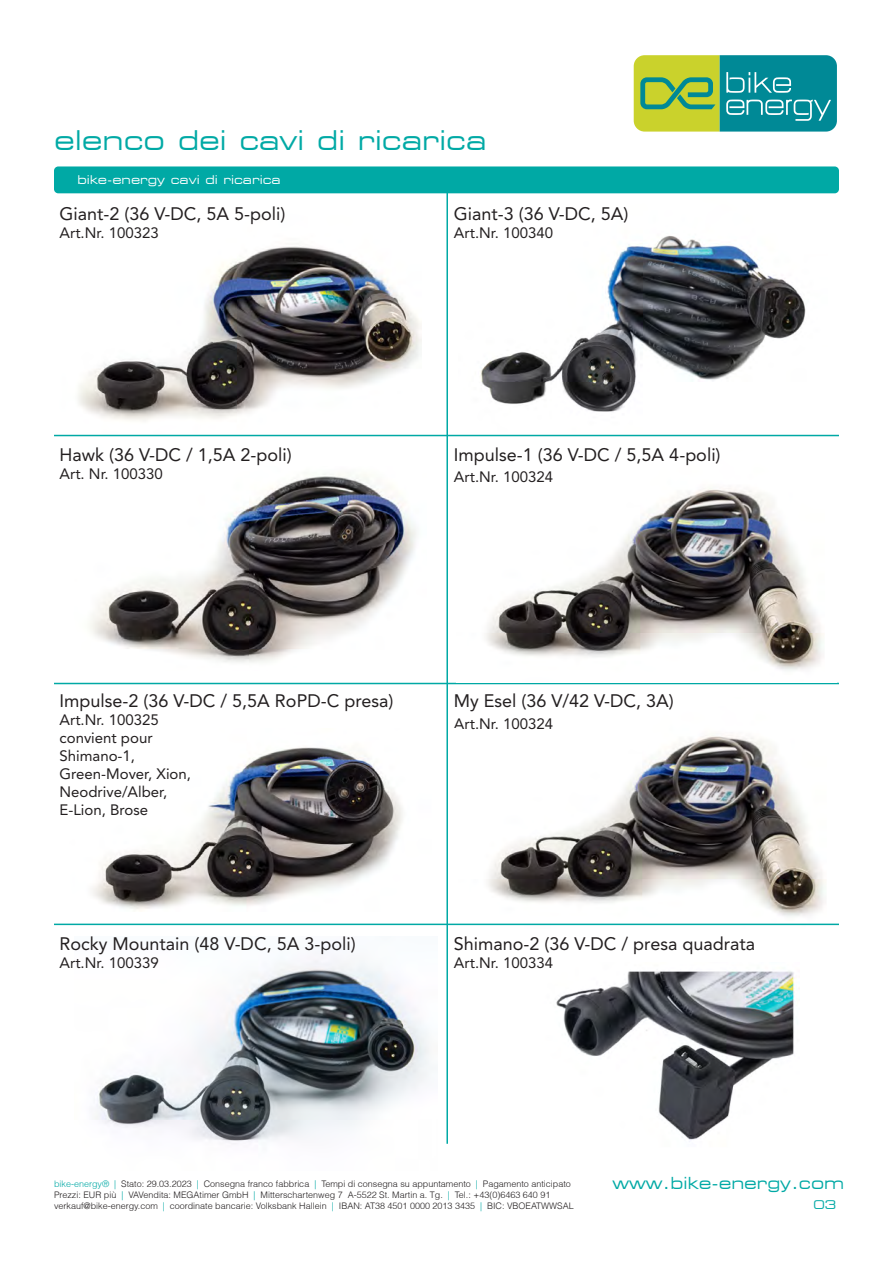
<style>
.page{position:relative;width:893px;height:1263px;background:#fff}
.page>*{position:absolute;margin:0;border:0;box-sizing:border-box;transform-origin:0 0}
.t1{font:expanded 27px "Square 721 BT";color:#00a9a5}
.t2{font:18px "Avenir LT Std";color:#231f20}
.t3{font:expanded 16.5px "Square 721 BT";color:#00a9a5}
.t4{font:15px/18px "Avenir LT Std";color:#231f20}
.t5{font:expanded 12px "Square 721 BT";color:#fff}
.t6{font:expanded 12px "Square 721 BT";color:#00a9a5}
.t7{font:300 9px/10.8px "Helvetica";color:#231f20}
.s1{color:#00a9a5}
</style>
<div class="page">
<img style="left:459px;top:735px;width:380px;height:191px">
<img style="left:96px;top:960px;width:337px;height:184px">
<img style="left:92px;top:747px;width:311px;height:163px">
<img style="left:54px;top:191px;width:404px;height:246px">
<img style="left:480px;top:236px;width:326px;height:176px">
<div style="left:54px;top:166px;width:785px;height:27px;background:#00a9a5;border-radius:4px"></div>
<hr style="left:54px;top:683px;width:785px;height:1px;background:#00a9a5">
<hr style="left:54px;top:923px;width:785px;height:2px;background:#00a9a5">
<hr style="left:446px;top:180px;width:2px;height:964px;background:#00a9a5">
<hr style="left:54px;top:435px;width:785px;height:1px;background:#00a9a5">
<img style="left:486px;top:488px;width:338px;height:182px">
<img style="left:90px;top:474px;width:326px;height:188px">
<svg style="left:633px;top:55px;width:204px;height:77px"></svg>
<img style="left:556px;top:971px;width:244px;height:169px">
<h1 class="t1" style="left:54px;top:124px;width:434px">elenco dei cavi di ricarica</h1>
<h3 class="t5" style="left:77px;top:172px;width:205px">bike-energy cavi di ricarica</h3>
<h2 class="t2" style="left:60px;top:203px;width:228px">Giant-2 (36 V-DC, 5A 5-poli)</h2>
<h3 class="t4" style="left:60px;top:224px;width:101px">Art.Nr. 100323</h3>
<h2 class="t2" style="left:60px;top:444px;width:234px">Hawk (36 V-DC / 1,5A 2-poli)</h2>
<h3 class="t4" style="left:60px;top:464px;width:105px">Art. Nr. 100330</h3>
<h2 class="t2" style="left:454px;top:203px;width:176px">Giant-3 (36 V-DC, 5A)</h2>
<h3 class="t4" style="left:454px;top:224px;width:101px">Art.Nr. 100340</h3>
<h2 class="t2" style="left:454px;top:444px;width:268px">Impulse-1 (36 V-DC / 5,5A 4-poli)</h2>
<h3 class="t4" style="left:454px;top:468px;width:101px">Art.Nr. 100324</h3>
<h2 class="t2" style="left:60px;top:690px;width:335px">Impulse-2 (36 V-DC / 5,5A RoPD-C presa)</h2>
<h3 class="t4" style="left:60px;top:711px;width:133px">Art.Nr. 100325 convient pour<br>Shimano-1,<br>Green-Mover, Xion,<br>Neodrive/Alber,<br>E-Lion, Brose</h3>
<h2 class="t2" style="left:60px;top:934px;width:298px">Rocky Mountain (48 V-DC, 5A 3-poli)</h2>
<h3 class="t4" style="left:60px;top:954px;width:101px">Art.Nr. 100339</h3>
<h2 class="t2" style="left:454px;top:690px;width:222px">My Esel (36 V/42 V-DC, 3A)</h2>
<h3 class="t4" style="left:454px;top:715px;width:101px">Art.Nr. 100324</h3>
<h2 class="t2" style="left:454px;top:934px;width:303px">Shimano-2 (36 V-DC / presa quadrata</h2>
<h3 class="t4" style="left:454px;top:954px;width:101px">Art.Nr. 100334</h3>
<p class="t7" style="left:54px;top:1179px;width:521px"><span class="s1">bike-energy® |</span> Stato: 29.03.2023 <span class="s1">|</span> Consegna franco fabbrica <span class="s1">|</span> Tempi di consegna su appuntamento <span class="s1">|</span> Pagamento anticipato<br>Prezzi: EUR più <span class="s1">|</span> VAVendita: MEGAtimer GmbH <span class="s1">|</span> Mitterschartenweg 7 A-5522 St. Martin a. Tg. <span class="s1">|</span> Tel.: +43(0)6463 640 91 verkauf@bike-energy.com <span class="s1">|</span> coordinate bancarie: Volksbank Hallein <span class="s1">|</span> IBAN: AT38 4501 0000 2013 3435 <span class="s1">|</span> BIC: VBOEATWWSAL</p>
<h3 class="t3" style="left:612px;top:1173px;width:233px">www.bike-energy.com</h3>
<h3 class="t6" style="left:813px;top:1197px;width:24px">03</h3>
</div>
